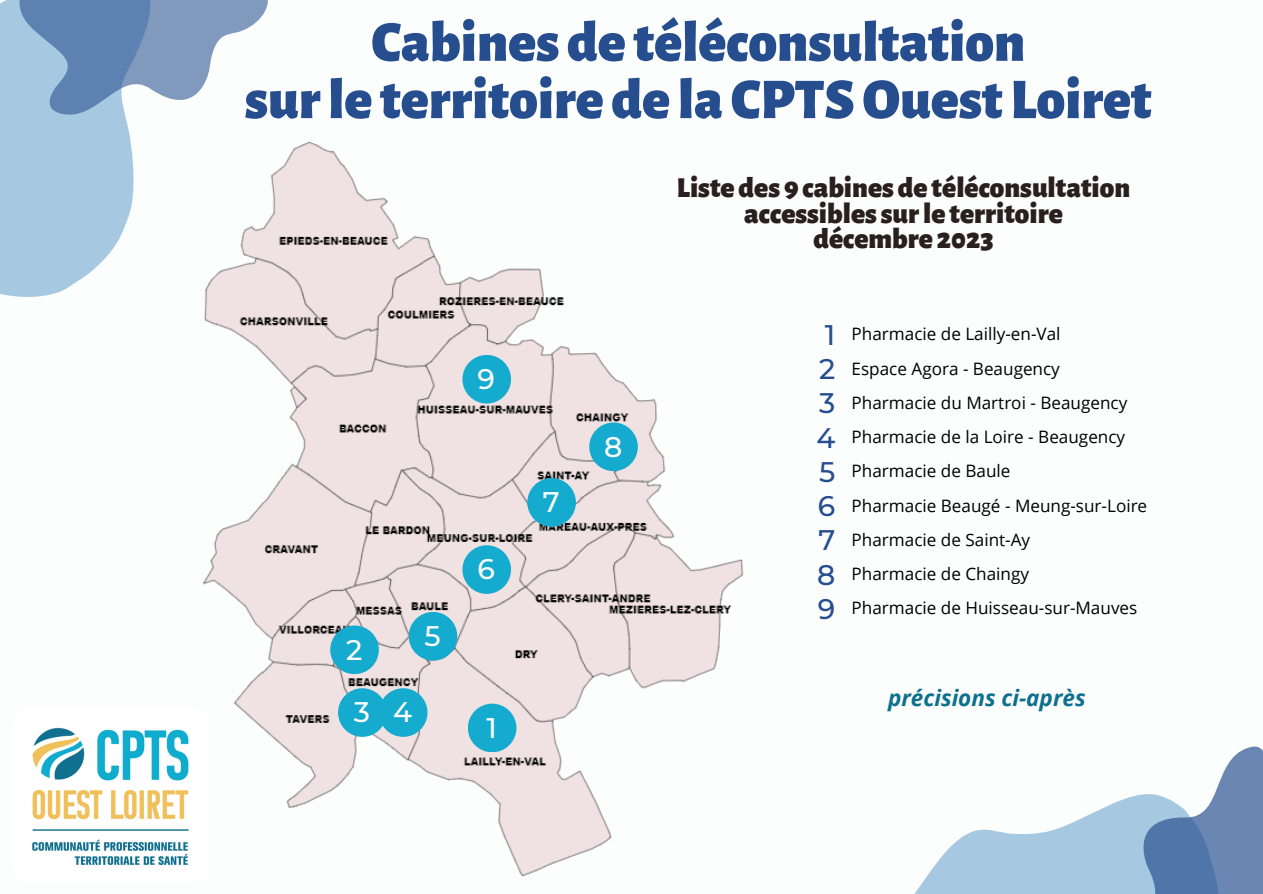
<style>
.page{position:relative;width:1263px;height:894px;background:#fff}
.page>*{position:absolute;margin:0;border:0;box-sizing:border-box;transform-origin:0 0}
.t1{font:900 57.6px "Alegreya Sans";color:#264e8f}
.t2{font:900 29.25px/25.5px "Alegreya Sans";color:#291f21;text-align:center}
.t3{font:500 28.2px "Montserrat";color:#264e8f}
.t4{font:500 28.2px "Montserrat";color:#fefefe}
.t5{font:italic 700 22.5px "Open Sans";color:#0c708e}
.t6{font:17.1px "Open Sans";color:#000}
</style>
<div class="page">
<svg style="left:915px;top:746px;width:348px;height:147px"></svg>
<svg style="left:0;top:147px;width:134px;height:150px;background:#b2cfe4"></svg>
<svg style="left:0;top:0;width:268px;height:147px"></svg>
<img style="left:162px;top:124px;width:582px;height:753px">
<img style="left:32px;top:703px;width:180px;height:174px">
<div style="left:468px;top:703px;width:48px;height:49px;background:#15abcf;border-radius:50%"></div>
<div style="left:330px;top:625px;width:49px;height:49px;background:#15abcf;border-radius:50%"></div>
<div style="left:338px;top:688px;width:49px;height:48px;background:#15abcf;border-radius:50%"></div>
<div style="left:379px;top:688px;width:48px;height:48px;background:#15abcf;border-radius:50%"></div>
<div style="left:409px;top:611px;width:48px;height:49px;background:#15abcf;border-radius:50%"></div>
<div style="left:462px;top:545px;width:49px;height:48px;background:#15abcf;border-radius:50%"></div>
<div style="left:527px;top:478px;width:49px;height:48px;background:#15abcf;border-radius:50%"></div>
<div style="left:589px;top:422px;width:49px;height:49px;background:#15abcf;border-radius:50%"></div>
<div style="left:462px;top:355px;width:49px;height:48px;background:#15abcf;border-radius:50%"></div>
<p class="t1" style="left:371px;top:15px;width:655px">Cabines de téléconsultation</p>
<p class="t1" style="left:245px;top:72px;width:908px">surle territoire de la CPTSOuest Loiret</p>
<p class="t4" style="left:478px;top:361px;width:19px">9</p>
<p class="t4" style="left:346px;top:632px;width:18px">2</p>
<p class="t4" style="left:424px;top:618px;width:18px">5</p>
<p class="t4" style="left:354px;top:694px;width:18px">3</p>
<p class="t4" style="left:393px;top:694px;width:20px">4</p>
<p class="t4" style="left:478px;top:552px;width:19px">6</p>
<p class="t4" style="left:486px;top:710px;width:12px">1</p>
<p class="t4" style="left:543px;top:484px;width:18px">7</p>
<p class="t4" style="left:604px;top:429px;width:20px">8</p>
<p class="t2" style="left:677px;top:176px;width:455px">Liste des 9 cabines de téléconsultation accessibles surle territoire</p>
<p class="t2" style="left:813px;top:227px;width:182px">décembre 2023</p>
<p class="t3" style="left:825px;top:317px;width:12px">1</p>
<p class="t3" style="left:819px;top:352px;width:18px">2</p>
<p class="t3" style="left:819px;top:386px;width:18px">3</p>
<p class="t3" style="left:816px;top:420px;width:20px">4</p>
<p class="t3" style="left:819px;top:454px;width:18px">5</p>
<p class="t3" style="left:818px;top:488px;width:19px">6</p>
<p class="t3" style="left:818px;top:523px;width:18px">7</p>
<p class="t3" style="left:817px;top:557px;width:20px">8</p>
<p class="t3" style="left:818px;top:591px;width:19px">9</p>
<p class="t6" style="left:852px;top:322px;width:210px">Pharmacie de Lailly-en-Val</p>
<p class="t6" style="left:852px;top:356px;width:210px">Espace Agora - Beaugency</p>
<p class="t6" style="left:852px;top:390px;width:277px">Pharmacie du Martroi - Beaugency</p>
<p class="t6" style="left:852px;top:424px;width:275px">Pharmacie de la Loire - Beaugency</p>
<p class="t6" style="left:852px;top:459px;width:160px">Pharmacie de Baule</p>
<p class="t6" style="left:852px;top:493px;width:297px">Pharmacie Beaugé - Meung-sur-Loire</p>
<p class="t6" style="left:852px;top:527px;width:180px">Pharmacie de Saint-Ay</p>
<p class="t6" style="left:852px;top:561px;width:179px">Pharmacie de Chaingy</p>
<p class="t6" style="left:852px;top:595px;width:287px">Pharmacie de Huisseau-sur-Mauves</p>
<p class="t5" style="left:888px;top:681px;width:199px">précisions ci-après</p>
</div>
